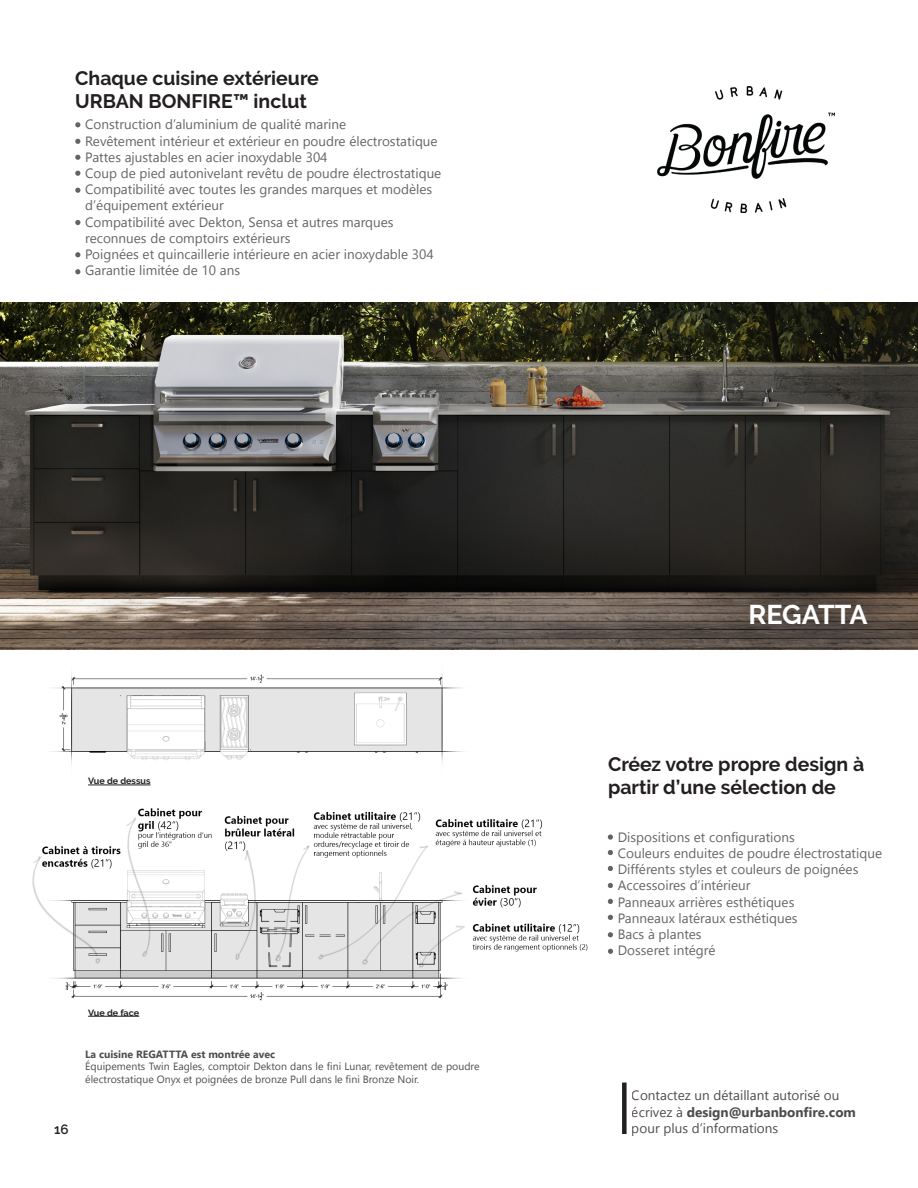
<style>
.page{position:relative;width:918px;height:1188px;background:#fff}
.page>*{position:absolute;margin:0;border:0;box-sizing:border-box;transform-origin:0 0}
.t1{font:700 27px "Raleway";letter-spacing:-.01em;color:#fff}
.t2{font:700 19.5px/23.4px "Raleway";color:#231f20}
.t3{font:13.5px/16.2px "Gadugi";color:#231f20}
.t4{font:600 13.5px "Raleway";color:#231f20}
.t5{font:10.5px/12.6px "Gadugi";color:#231f20}
.t6{font:700 10.5px "Gadugi";color:#231f20}
.t7{font:700 9px "Raleway";color:#231f20}
.s1{font-weight:700}
</style>
<div class="page">
<img style="left:32px;top:673px;width:556px;height:344px">
<hr style="left:88px;top:785px;width:63px;height:1px;background:#231f20">
<hr style="left:88px;top:1016px;width:51px;height:1px;background:#231f20">
<div style="left:622px;top:1083px;width:5px;height:51px;background:#231f20"></div>
<img style="left:0;top:302px;width:918px;height:347px">
<img style="left:658px;top:86px;width:177px;height:126px">
<svg style="left:75px;top:122px;width:5px;height:5px"></svg>
<svg style="left:75px;top:155px;width:5px;height:5px"></svg>
<svg style="left:75px;top:171px;width:5px;height:5px"></svg>
<svg style="left:75px;top:269px;width:5px;height:5px"></svg>
<svg style="left:75px;top:139px;width:5px;height:5px"></svg>
<svg style="left:75px;top:188px;width:5px;height:5px"></svg>
<svg style="left:75px;top:220px;width:5px;height:5px"></svg>
<svg style="left:75px;top:252px;width:5px;height:5px"></svg>
<svg style="left:608px;top:834px;width:5px;height:6px"></svg>
<svg style="left:608px;top:866px;width:5px;height:5px"></svg>
<svg style="left:608px;top:883px;width:5px;height:5px"></svg>
<svg style="left:608px;top:850px;width:5px;height:5px"></svg>
<svg style="left:608px;top:899px;width:5px;height:5px"></svg>
<svg style="left:608px;top:932px;width:5px;height:5px"></svg>
<svg style="left:608px;top:915px;width:5px;height:5px"></svg>
<svg style="left:608px;top:949px;width:5px;height:5px"></svg>
<p class="t2" style="left:75px;top:66px;width:245px">Chaque cuisine extérieure</p>
<p class="t2" style="left:75px;top:89px;width:233px">URBAN BONFIRE™ inclut</p>
<p class="t3" style="left:85px;top:117px;width:358px">Construction d’aluminium de qualité marine<br>Revêtement intérieur et extérieur en poudre électrostatique Pattes ajustables en acier inoxydable 304<br>Coup de pied autonivelant revêtu de poudre électrostatique Compatibilité avec toutes les grandes marques et modèles d’équipement extérieur<br>Compatibilité avec Dekton, Sensa et autres marques reconnues de comptoirs extérieurs<br>Poignées et quincaillerie intérieure en acier inoxydable 304<br>Garantie limitée de 10 ans</p>
<p class="t7" style="left:88px;top:776px;width:64px">Vue de dessus</p>
<p class="t4" style="left:54px;top:1121px;width:16px">16</p>
<p class="t7" style="left:88px;top:1007px;width:53px">Vue de face</p>
<p class="t6" style="left:85px;top:1048px;width:191px">La cuisine REGATTTA est montrée avec</p>
<p class="t5" style="left:85px;top:1060px;width:396px">Équipements Twin Eagles, comptoir Dekton dans le fini Lunar, revêtement de poudre électrostatique Onyx et poignées de bronze Pull dans le fini Bronze Noir.</p>
<p class="t1" style="left:748px;top:599px;width:121px">REGATTA</p>
<p class="t2" style="left:608px;top:753px;width:258px">Créez votre propre design à partir d’une sélection de</p>
<p class="t3" style="left:618px;top:829px;width:266px">Dispositions et configurations<br>Couleurs enduites de poudre électrostatique<br>Différents styles et couleurs de poignées<br>Accessoires d’intérieur<br>Panneaux arrières esthétiques<br>Panneaux latéraux esthétiques<br>Bacs à plantes<br>Dosseret intégré</p>
<p class="t3" style="left:632px;top:1087px;width:226px">Contactez un détaillant autorisé ou écrivez à <span class="s1">design@urbanbonfire.com </span>pour plus d’informations</p>
</div>
